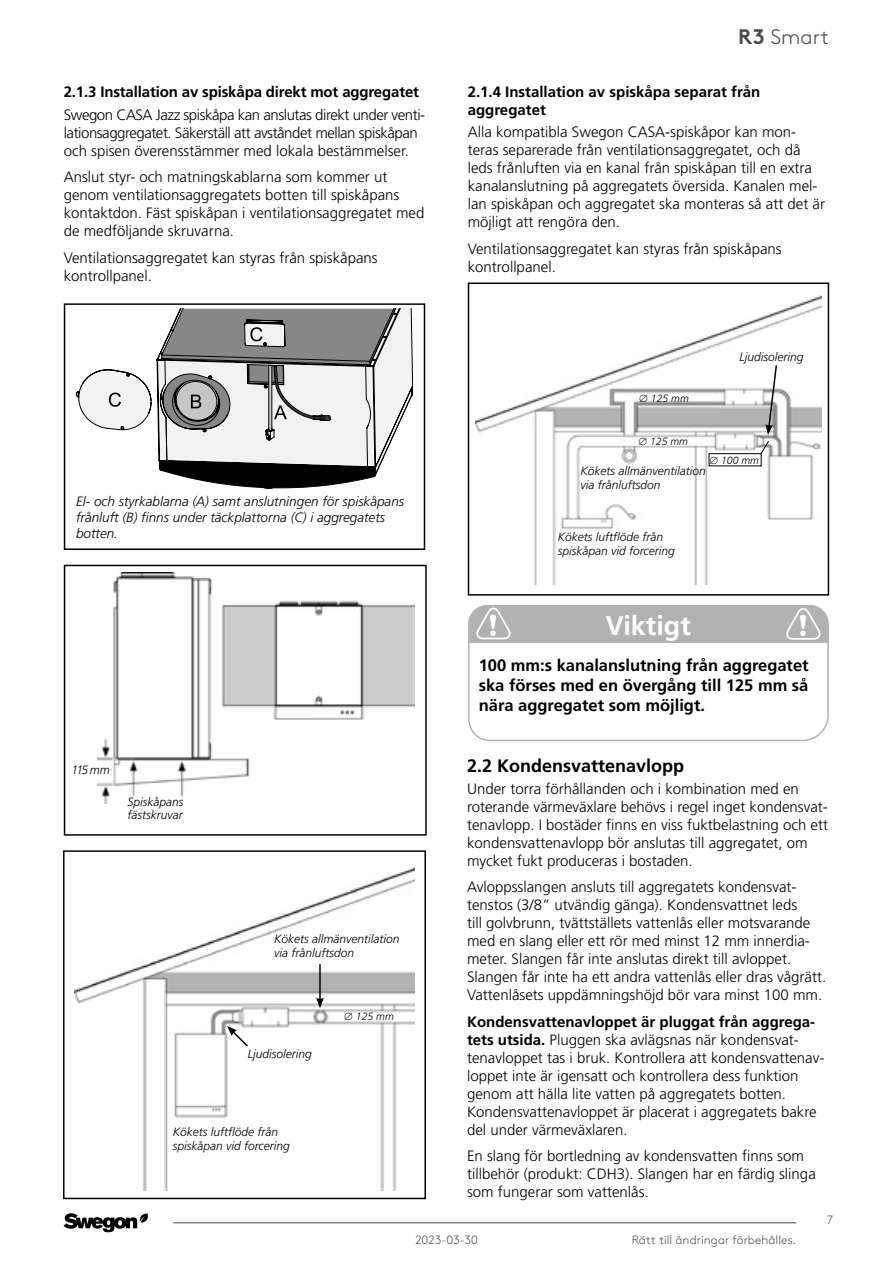
<style>
.page{position:relative;width:893px;height:1263px;background:#fff}
.page>*{position:absolute;margin:0;border:0;box-sizing:border-box;transform-origin:0 0}
.t1{font:700 31.5px "Britannic";color:#fff}
.Otsikko_tärkeää{font:27px "Frutiger LT 65 Bd";color:#fff}
.t2{font:300 21px "Swegon Brown";color:#4a4a49}
.Väliotsikko_X_X{font:18px "Frutiger LT 65 Bd";color:#000}
.Leipis_huom{font:16.5px/19.8px "Frutiger LT 65 Bd";color:#000;text-align:justify}
.Leipis{font:15px/18px "Frutiger LT 45 Lt";color:#000}
.Leipis-2{font:15px/18px "Frutiger LT 45 Lt";letter-spacing:-.03em;color:#000}
.Väliotsikko_X_X_X{font:15px/18px "Frutiger LT 65 Bd";letter-spacing:-.005em;color:#000}
.Kuvateksti{font:13.5px/16.2px "Frutiger LT 46 Lt It";color:#000}
.Kuvateksti-2{font:12px/13.5px "Frutiger LT 46 Lt It";color:#000}
.t3{font:300 12px "Swegon Brown";letter-spacing:.005em;color:#4a4a49}
.Kuvateksti-3{font:10.5px "Frutiger LT 46 Lt It";color:#000}
.s1{font-weight:700}
.s2{font-family:"Frutiger LT 65 Bd"}
</style>
<div class="page">
<hr style="left:173px;top:1222px;width:623px;height:1px;background:#4a4a49">
<svg style="left:64px;top:1213px;width:84px;height:19px"></svg>
<img style="left:97px;top:572px;width:318px;height:231px">
<div style="left:64px;top:565px;width:363px;height:271px;border:2px solid #000"></div>
<img style="left:75px;top:867px;width:339px;height:324px">
<svg style="left:227px;top:1026px;width:23px;height:22px"></svg>
<hr style="left:319px;top:964px;width:2px;height:36px;background:#000">
<svg style="left:316px;top:998px;width:8px;height:10px"></svg>
<div style="left:63px;top:850px;width:363px;height:349px;border:2px solid #000"></div>
<svg style="left:468px;top:643px;width:361px;height:99px"></svg>
<div style="left:468px;top:605px;width:361px;height:38px;background:#b3b2b2"></div>
<img style="left:475px;top:295px;width:347px;height:290px">
<div style="left:709px;top:453px;width:52px;height:13px;border:1px solid #000"></div>
<svg style="left:760px;top:364px;width:18px;height:91px"></svg>
<div style="left:468px;top:282px;width:361px;height:314px;border:2px solid #000"></div>
<div style="left:64px;top:303px;width:361px;height:247px;border:2px solid #000"></div>
<svg style="left:75px;top:309px;width:338px;height:179px"></svg>
<p class="Väliotsikko_X_X_X" style="left:64px;top:83px;width:357px">2.1.3 Installation av spiskåpa direkt mot aggregatet</p>
<p class="Leipis-2" style="left:64px;top:106px;width:363px">Swegon CASA Jazz spiskåpa kan anslutas direkt under venti&shy;lationsaggregatet. Säkerställ att avståndet mellan spiskåpan och spisen överensstämmer med lokala bestämmelser.</p>
<p class="Leipis" style="left:64px;top:168px;width:362px">Anslut styr- och matningskablarna som kommer ut genom ventilationsaggregatets botten till spiskåpans kontaktdon. Fäst spiskåpan i ventilationsaggregatet med de medföljande skruvarna.</p>
<p class="Leipis" style="left:64px;top:249px;width:315px">Ventilationsaggregatet kan styras från spiskåpans kontrollpanel.</p>
<p class="Kuvateksti" style="left:76px;top:493px;width:330px">El- och styrkablarna (A) samt anslutningen för spiskåpans frånluft (B) finns under täckplattorna (C) i aggregatets botten.</p>
<p class="Kuvateksti-2" style="left:71px;top:763px;width:40px">115 mm</p>
<p class="Kuvateksti-2" style="left:127px;top:795px;width:58px">Spiskåpans fästskruvar</p>
<p class="Kuvateksti-2" style="left:274px;top:933px;width:127px">Kökets allmänventilation via frånluftsdon</p>
<p class="Kuvateksti-2" style="left:248px;top:1047px;width:66px">Ljudisolering</p>
<p class="Kuvateksti-2" style="left:173px;top:1126px;width:119px">Kökets luftflöde från spiskåpan vid forcering</p>
<p class="Kuvateksti-3" style="left:344px;top:1010px;width:51px">∅ 125 mm</p>
<h3 class="t2" style="left:738px;top:22px;width:92px"><span class="s1">R3</span> Smart</h3>
<p class="Väliotsikko_X_X_X" style="left:468px;top:83px;width:294px">2.1.4 Installation av spiskåpa separat från aggregatet</p>
<p class="Leipis" style="left:468px;top:123px;width:359px">Alla kompatibla Swegon CASA-spiskåpor kan mon&shy;teras separerade från ventilationsaggregatet, och då leds frånluften via en kanal från spiskåpan till en extra kanalanslutning på aggregatets översida. Kanalen mel&shy;lan spiskåpan och aggregatet ska monteras så att det är möjligt att rengöra den.</p>
<p class="Leipis" style="left:468px;top:240px;width:315px">Ventilationsaggregatet kan styras från spiskåpans kontrollpanel.</p>
<p class="Kuvateksti-3" style="left:639px;top:392px;width:51px">∅ 125 mm</p>
<p class="Kuvateksti-3" style="left:638px;top:435px;width:51px">∅ 125 mm</p>
<p class="Kuvateksti-2" style="left:739px;top:350px;width:66px">Ljudisolering</p>
<p class="Kuvateksti-3" style="left:709px;top:454px;width:51px">∅ 100 mm</p>
<p class="Kuvateksti-2" style="left:580px;top:464px;width:127px">Kökets allmänventilation via frånluftsdon</p>
<p class="Kuvateksti-2" style="left:558px;top:531px;width:119px">Kökets luftflöde från spiskåpan vid forcering</p>
<p class="Otsikko_tärkeää" style="left:606px;top:609px;width:87px">Viktigt</p>
<p class="Leipis_huom" style="left:479px;top:655px;width:331px">100 mm:s kanalanslutning från aggregatet ska förses med en övergång till 125 mm så nära aggregatet som möjligt.</p>
<p class="t1" style="left:487px;top:607px;width:13px">!</p>
<p class="t1" style="left:797px;top:608px;width:13px">!</p>
<p class="Väliotsikko_X_X" style="left:467px;top:755px;width:219px">2.2 Kondensvattenavlopp</p>
<p class="Leipis" style="left:467px;top:780px;width:362px">Under torra förhållanden och i kombination med en roterande värmeväxlare behövs i regel inget kondensvat&shy;tenavlopp. I bostäder finns en viss fuktbelastning och ett kondensvattenavlopp bör anslutas till aggregatet, om mycket fukt produceras i bostaden.</p>
<p class="Leipis" style="left:467px;top:878px;width:361px">Avloppsslangen ansluts till aggregatets kondensvat&shy;tenstos (3/8” utvändig gänga). Kondensvattnet leds<br>till golvbrunn, tvättställets vattenlås eller motsvarande med en slang eller ett rör med minst 12 mm innerdia&shy;meter. Slangen får inte anslutas direkt till avloppet.<br>Slangen får inte ha ett andra vattenlås eller dras vågrätt.<br>Vattenlåsets uppdämningshöjd bör vara minst 100 mm.</p>
<p class="Leipis" style="left:467px;top:1013px;width:359px"><span class="s2">Kondensvattenavloppet är pluggat från aggrega&shy;tets utsida.</span> Pluggen ska avlägsnas när kondensvat&shy;tenavloppet tas i bruk. Kontrollera att kondensvattenav&shy;loppet inte är igensatt och kontrollera dess funktion genom att hälla lite vatten på aggregatets botten.<br>Kondensvattenavloppet är placerat i aggregatets bakre del under värmeväxlaren.</p>
<p class="Leipis" style="left:467px;top:1147px;width:350px">En slang för bortledning av kondensvatten finns som tillbehör (produkt: CDH3). Slangen har en färdig slinga som fungerar som vattenlås.</p>
<p class="t3" style="left:827px;top:1211px;width:8px">7</p>
<p class="t3" style="left:415px;top:1231px;width:64px">2023-03-30</p>
<p class="t3" style="left:632px;top:1231px;width:166px">Rätt till ändringar förbehålles.</p>
</div>
